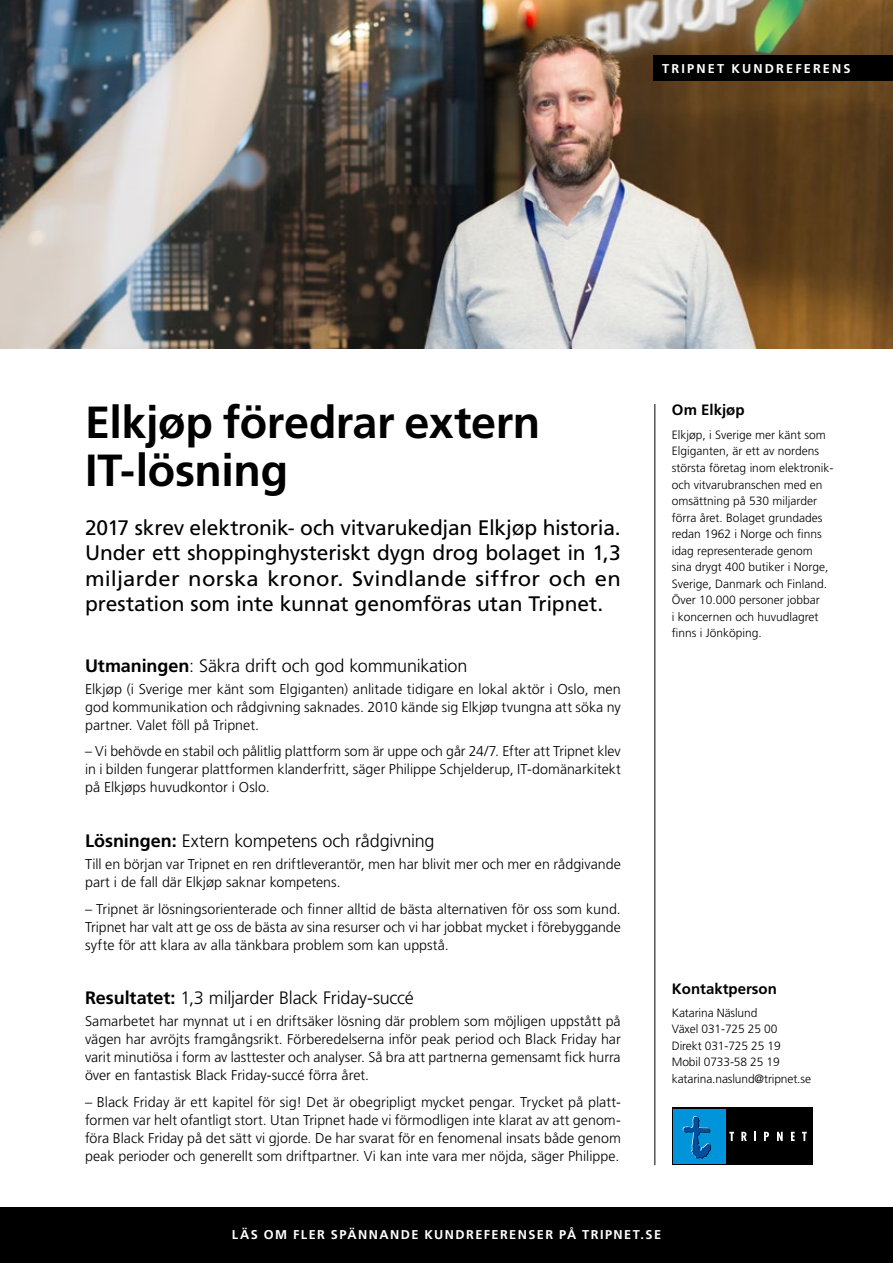
<style>
.page{position:relative;width:893px;height:1263px;background:#fff}
.page>*{position:absolute;margin:0;border:0;box-sizing:border-box;transform-origin:0 0}
.t1{font:700 45px/48px "Frutiger LT Std";letter-spacing:-.01em;color:#000}
.t2{font:21px/25.5px "Frutiger LT Std";letter-spacing:-.005em;color:#000;text-align:justify}
.t3{font:300 18px "Frutiger LT Std";letter-spacing:-.01em;color:#000}
.t4{font:700 15px "Frutiger LT Std";color:#000}
.t5{font:300 14.25px/18px "Frutiger LT Std";color:#000;text-align:justify}
.t6{font:700 12.75px "Frutiger LT Std";letter-spacing:.115em;color:#fff}
.t7{font:700 12.75px "Frutiger LT Std";letter-spacing:.165em;color:#fff}
.t8{font:300 12px/16.5px "Frutiger LT Std";color:#000}
.s1{font-weight:700}
</style>
<div class="page">
<div style="left:0;top:1208px;width:893px;height:55px;background:#000"></div>
<hr style="left:655px;top:404px;width:1px;height:761px;background:#000">
<div style="left:672px;top:1107px;width:140px;height:58px;background:#000"></div>
<svg style="left:729px;top:1132px;width:5px;height:9px"></svg>
<svg style="left:741px;top:1132px;width:6px;height:9px"></svg>
<svg style="left:754px;top:1132px;width:2px;height:9px"></svg>
<svg style="left:764px;top:1131px;width:5px;height:10px"></svg>
<svg style="left:777px;top:1132px;width:6px;height:9px"></svg>
<svg style="left:791px;top:1132px;width:4px;height:9px"></svg>
<svg style="left:802px;top:1132px;width:5px;height:9px"></svg>
<div style="left:673px;top:1109px;width:52px;height:55px;background:#0095db"></div>
<svg style="left:683px;top:1116px;width:28px;height:42px"></svg>
<img style="left:0;top:0;width:893px;height:349px">
<div style="left:654px;top:55px;width:239px;height:26px;background:#000"></div>
<p class="t7" style="left:662px;top:61px;width:190px">TRIPNET KUNDREFERENS</p>
<h1 class="t1" style="left:85px;top:398px;width:457px">Elkjøp föredrar extern<br>IT-lösning</h1>
<h2 class="t2" style="left:85px;top:515px;width:537px">2017 skrev elektronik- och vitvarukedjan Elkjøp historia.<br>Under ett shoppinghysteriskt dygn drog bolaget in 1,3 miljarder norska kronor. Svindlande siffror och en prestation som inte kunnat genomföras utan Tripnet.</h2>
<p class="t3" style="left:85px;top:655px;width:384px"><span class="s1">Utmaningen</span>: Säkra drift och god kommunikation</p>
<p class="t5" style="left:85px;top:680px;width:537px">Elkjøp (i Sverige mer känt som Elgiganten) anlitade tidigare en lokal aktör i Oslo, men god kommunikation och rådgivning saknades. 2010 kände sig Elkjøp tvungna att söka ny partner. Valet föll på Tripnet.</p>
<p class="t5" style="left:85px;top:743px;width:537px">– Vi behövde en stabil och pålitlig plattform som är uppe och går 24/7. Efter att Tripnet klev in i bilden fungerar plattformen klanderfritt, säger Philippe Schjelderup, IT-domänarkitekt på Elkjøps huvudkontor i Oslo.</p>
<p class="t3" style="left:85px;top:830px;width:351px"><span class="s1">Lösningen:</span> Extern kompetens och rådgivning</p>
<p class="t5" style="left:85px;top:855px;width:537px">Till en början var Tripnet en ren driftleverantör, men har blivit mer och mer en rådgivande part i de fall där Elkjøp saknar kompetens.</p>
<p class="t5" style="left:85px;top:900px;width:537px">– Tripnet är lösningsorienterade och finner alltid de bästa alternativen för oss som kund.<br>Tripnet har valt att ge oss de bästa av sina resurser och vi har jobbat mycket i förebyggande syfte för att klara av alla tänkbara problem som kan uppstå.</p>
<p class="t3" style="left:85px;top:988px;width:330px"><span class="s1">Resultatet:</span> 1,3 miljarder Black Friday-succé</p>
<p class="t5" style="left:85px;top:1013px;width:537px">Samarbetet har mynnat ut i en driftsäker lösning där problem som möjligen uppstått på vägen har avröjts framgångsrikt. Förberedelserna inför peak period och Black Friday har varit minutiösa i form av lasttester och analyser. Så bra att partnerna gemensamt fick hurra över en fantastisk Black Friday-succé förra året.</p>
<p class="t5" style="left:85px;top:1093px;width:537px">– Black Friday är ett kapitel för sig! Det är obegripligt mycket pengar. Trycket på platt&shy;formen var helt ofantligt stort. Utan Tripnet hade vi förmodligen inte klarat av att genom&shy;föra Black Friday på det sätt vi gjorde. De har svarat för en fenomenal insats både genom peak perioder och generellt som driftpartner. Vi kan inte vara mer nöjda, säger Philippe.</p>
<p class="t4" style="left:672px;top:401px;width:74px">Om Elkjøp</p>
<p class="t8" style="left:672px;top:427px;width:163px">Elkjøp, i Sverige mer känt som<br>Elgiganten, är ett av nordens största företag inom elektronik&shy;och vitvarubranschen med en omsättning på 530 miljarder förra året. Bolaget grundades redan 1962 i Norge och finns idag representerade genom sina drygt 400 butiker i Norge,<br>Sverige, Danmark och Finland.<br>Över 10.000 personer jobbar<br>i koncernen och huvudlagret finns i Jönköping.</p>
<p class="t4" style="left:672px;top:980px;width:107px">Kontaktperson</p>
<p class="t8" style="left:672px;top:1004px;width:141px">Katarina Näslund<br>Växel 031-725 25 00<br>Direkt 031-725 25 19<br>Mobil 0733-58 25 19 katarina.naslund@tripnet.se</p>
<p class="t6" style="left:232px;top:1226px;width:431px">LÄS OM FLER SPÄNNANDE KUNDREFERENSER PÅ TRIPNET.SE</p>
</div>
